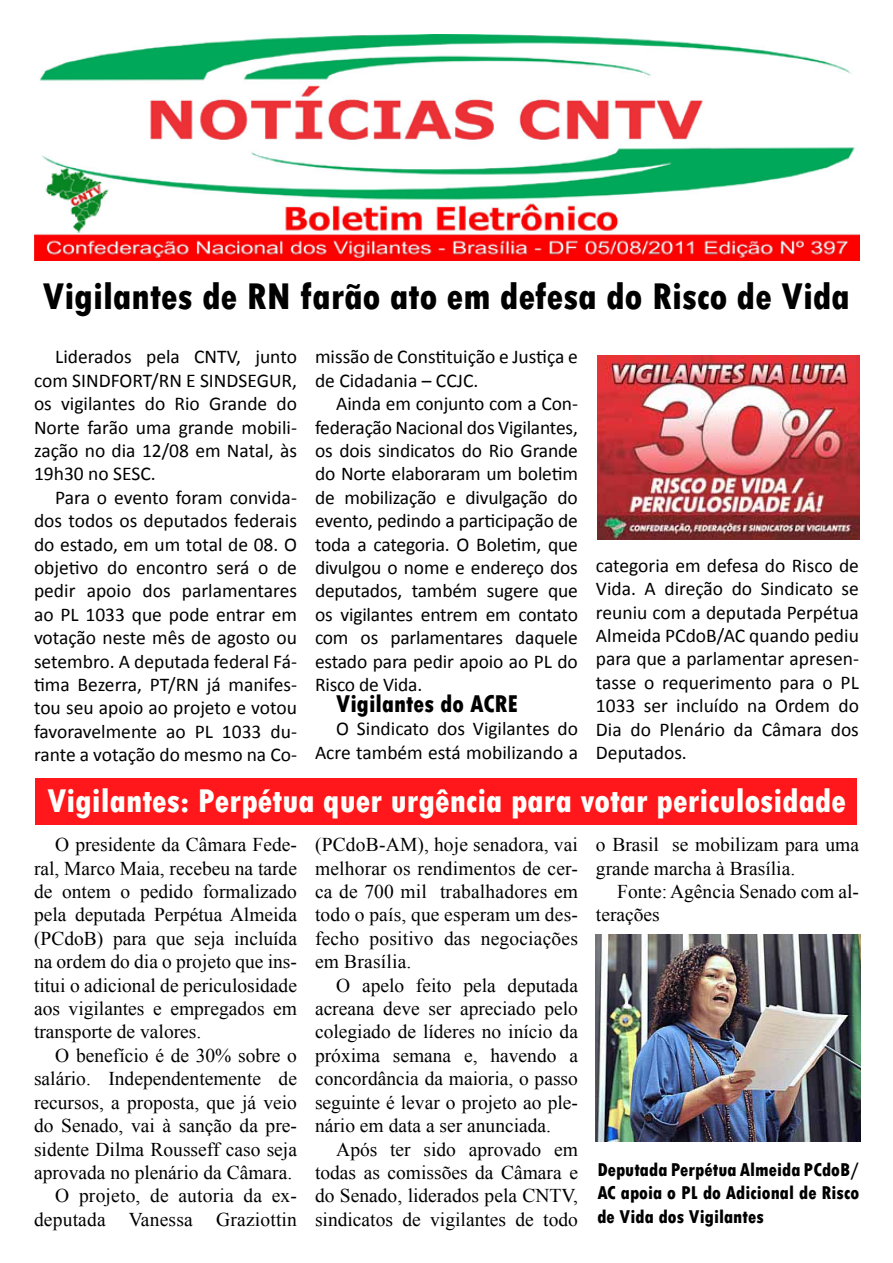
<style>
.page{position:relative;width:893px;height:1263px;background:#fff}
.page>*{position:absolute;margin:0;border:0;box-sizing:border-box;transform-origin:0 0}
.t1{font:800 condensed 39px "Tw Cen";color:#000}
.t2{font:800 condensed 34.5px "Tw Cen";color:#fffffb}
.t3{font:800 condensed 25.5px "Tw Cen";color:#000}
.t4{font:19.5px/23.4px "Calibri";color:#000;text-align:justify}
.t5{font:19.5px/23.4px "Times New Roman";color:#000;text-align:justify}
.t6{font:800 condensed 19.5px/23.4px "Tw Cen";color:#000;text-align:justify}
</style>
<div class="page">
<div style="left:36px;top:778px;width:821px;height:47px;background:#ff171b"></div>
<img style="left:34px;top:34px;width:825px;height:226px">
<img style="left:597px;top:355px;width:262px;height:184px">
<img style="left:596px;top:934px;width:264px;height:207px">
<h1 class="t1" style="left:43px;top:273px;width:809px">Vigilantes de RN farão ato em defesa do Risco de Vida</h1>
<p class="t4" style="left:34px;top:345px;width:264px;text-indent:21px">Liderados pela CNTV, junto com SINDFORT/RN E SINDSEGUR, os vigilantes do Rio Grande do Norte farão uma grande mobili&shy;zação no dia 12/08 em Natal, às 19h30 no SESC.</p>
<p class="t4" style="left:34px;top:486px;width:264px;text-indent:21px">Para o evento foram convida&shy;dos todos os deputados federais do estado, em um total de 08. O objetivo do encontro será o de pedir apoio dos parlamentares ao PL 1033 que pode entrar em votação neste mês de agosto ou setembro. A deputada federal Fá&shy;tima Bezerra, PT/RN já manifes&shy;tou seu apoio ao projeto e votou favoravelmente ao PL 1033 du&shy;rante a votação do mesmo na Co-</p>
<p class="t4" style="left:315px;top:345px;width:264px">missão de Constituição e Justiça e de Cidadania – CCJC.</p>
<p class="t4" style="left:315px;top:392px;width:264px;text-indent:21px">Ainda em conjunto com a Con&shy;federação Nacional dos Vigilantes, os dois sindicatos do Rio Grande do Norte elaboraram um boletim de mobilização e divulgação do evento, pedindo a participação de toda a categoria. O Boletim, que divulgou o nome e endereço dos deputados, também sugere que os vigilantes entrem em contato com os parlamentares daquele estado para pedir apoio ao PL do Risco de Vida.</p>
<h3 class="t3" style="left:336px;top:689px;width:183px">Vigilantes do ACRE</h3>
<p class="t4" style="left:315px;top:717px;width:264px;text-align:right">O Sindicato dos Vigilantes do<br>Acre também está mobilizando a</p>
<p class="t4" style="left:596px;top:554px;width:264px">categoria em defesa do Risco de Vida. A direção do Sindicato se reuniu com a deputada Perpétua Almeida PCdoB/AC quando pediu para que a parlamentar apresen&shy;tasse o requerimento para o PL 1033 ser incluído na Ordem do Dia do Plenário da Câmara dos Deputados.</p>
<h2 class="t2" style="left:48px;top:780px;width:800px">Vigilantes: Perpétua quer urgência para votar periculosidade</h2>
<p class="t5" style="left:34px;top:833px;width:264px;text-indent:21px">O presidente da Câmara Fede&shy;ral, Marco Maia, recebeu na tarde de ontem o pedido formalizado pela deputada Perpétua Almeida (PCdoB) para que seja incluída na ordem do dia o projeto que ins&shy;titui o adicional de periculosidade aos vigilantes e empregados em transporte de valores.</p>
<p class="t5" style="left:34px;top:1043px;width:264px;text-align:right">O benefício é de 30% sobre o salário. Independentemente de recursos, a proposta, que já veio do Senado, vai à sanção da pre&shy;sidente Dilma Rousseff caso seja aprovada no plenário da Câmara.<br>O projeto, de autoria da ex&shy;deputada Vanessa Graziottin</p>
<p class="t5" style="left:315px;top:833px;width:265px">(PCdoB-AM), hoje senadora, vai melhorar os rendimentos de cer&shy;ca de 700 mil trabalhadores em todo o país, que esperam um des&shy;fecho positivo das negociações em Brasília.</p>
<p class="t5" style="left:315px;top:973px;width:264px;text-indent:21px">O apelo feito pela deputada acreana deve ser apreciado pelo colegiado de líderes no início da próxima semana e, havendo a concordância da maioria, o passo seguinte é levar o projeto ao ple&shy;nário em data a ser anunciada.</p>
<p class="t5" style="left:315px;top:1137px;width:264px;text-indent:21px">Após ter sido aprovado em todas as comissões da Câmara e do Senado, liderados pela CNTV, sindicatos de vigilantes de todo</p>
<p class="t5" style="left:596px;top:833px;width:264px">o Brasil se mobilizam para uma grande marcha à Brasília.</p>
<p class="t5" style="left:596px;top:879px;width:264px;text-indent:21px">Fonte: Agência Senado com al&shy;terações</p>
<p class="t6" style="left:597px;top:1158px;width:263px">Deputada Perpétua Almeida PCdoB/ AC apoia o PL do Adicional de Risco de Vida dos Vigilantes</p>
</div>
